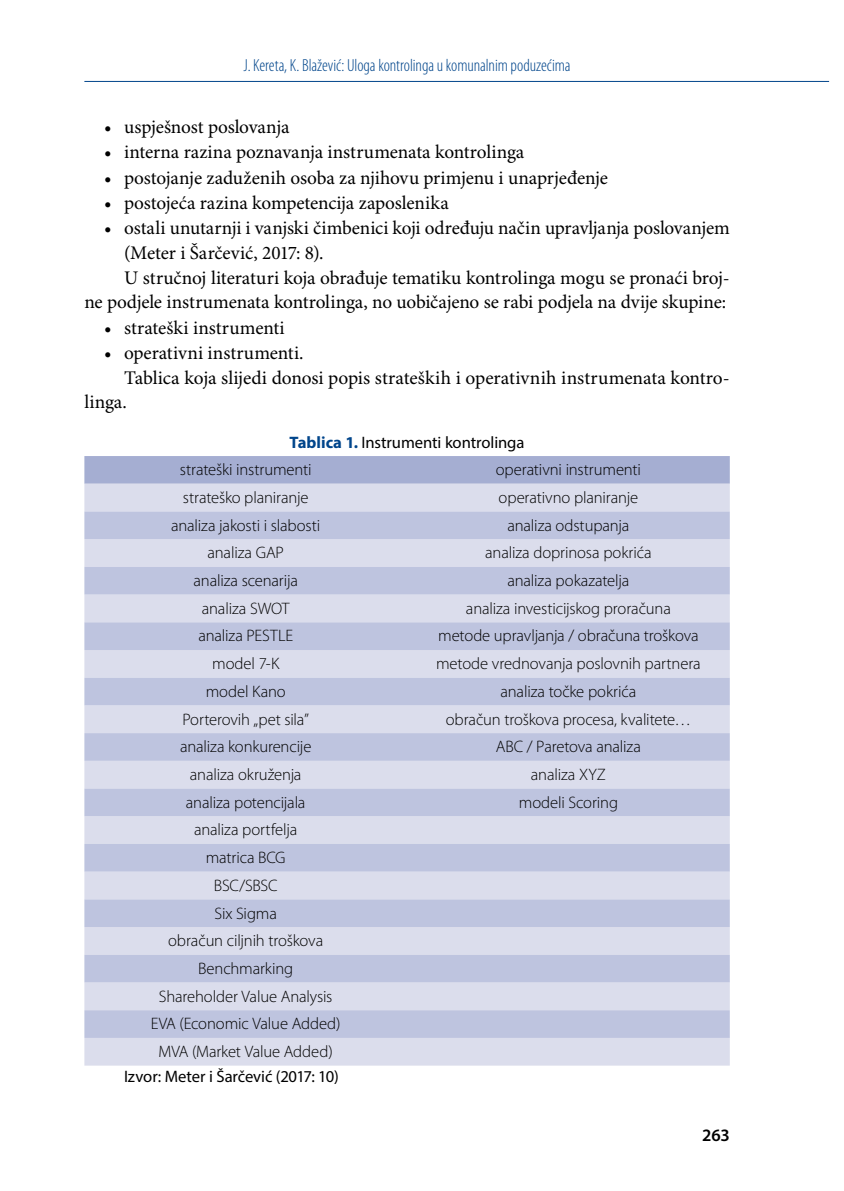
<style>
.page{position:relative;width:844px;height:1191px;background:#fff}
.page>*{position:absolute;margin:0;border:0;box-sizing:border-box;transform-origin:0 0}
.t1{font:19.25px "Minion Diamant";letter-spacing:-.005em;color:#000}
.t2{font:300 condensed 17.5px "Myriad Pro";letter-spacing:-.005em;color:#00458b}
.t3{font:600 17.5px "Myriad Pro";color:#000}
.t4{font:300 16.62px/27.7px "Myriad Pro";letter-spacing:-.01em;color:#000;text-align:center}
.t5{font:16.62px/26.9px "Myriad Pro";letter-spacing:-.005em;color:#000}
.s1{font-weight:700;color:#00458b}
.s2{font-weight:300}
</style>
<div class="page">
<hr style="left:84px;top:81px;width:744px;height:1px;background:#00458b">
<div style="left:84px;top:456px;width:645px;height:28px;background:#a5aed2"></div>
<div style="left:84px;top:484px;width:645px;height:581px;background:#dbddec"></div>
<svg style="left:84px;top:511px;width:645px;height:527px;background:#ccd0e5"></svg>
<p class="t2" style="left:243px;top:56px;width:328px">J. Kereta, K. Blažević: Uloga kontrolinga u komunalnim poduzećima</p>
<p class="t1" style="left:104px;top:113px;width:187px">• uspješnost poslovanja</p>
<p class="t1" style="left:104px;top:139px;width:421px">• interna razina poznavanja instrumenata kontrolinga</p>
<p class="t1" style="left:104px;top:164px;width:505px">• postojanje zaduženih osoba za njihovu primjenu i unaprjeđenje</p>
<p class="t1" style="left:104px;top:189px;width:346px">• postojeća razina kompetencija zaposlenika</p>
<p class="t1" style="left:104px;top:214px;width:627px">• ostali unutarnji i vanjski čimbenici koji određuju način upravljanja poslovanjem</p>
<p class="t1" style="left:124px;top:239px;width:201px">(Meter i Šarčević, 2017: 8).</p>
<p class="t1" style="left:124px;top:264px;width:607px">U stručnoj literaturi koja obrađuje tematiku kontrolinga mogu se pronaći broj-</p>
<p class="t1" style="left:84px;top:289px;width:643px">ne podjele instrumenata kontrolinga, no uobičajeno se rabi podjela na dvije skupine:</p>
<p class="t1" style="left:104px;top:314px;width:182px">• strateški instrumenti</p>
<p class="t1" style="left:104px;top:339px;width:201px">• operativni instrumenti.</p>
<p class="t1" style="left:124px;top:364px;width:607px">Tablica koja slijedi donosi popis strateških i operativnih instrumenata kontro-</p>
<p class="t1" style="left:84px;top:389px;width:44px">linga.</p>
<p class="t5" style="left:180px;top:429px;width:346px;text-indent:110px"><span class="s1">Tablica 1.</span> Instrumenti kontrolinga <span class="s2">strateški instrumenti</span></p>
<p class="t4" style="left:495px;top:456px;width:147px">operativni instrumenti</p>
<p class="t4" style="left:183px;top:483px;width:127px">strateško planiranje</p>
<p class="t4" style="left:498px;top:483px;width:141px">operativno planiranje</p>
<p class="t4" style="left:171px;top:511px;width:151px">analiza jakosti i slabosti</p>
<p class="t4" style="left:507px;top:511px;width:123px">analiza odstupanja</p>
<p class="t4" style="left:207px;top:539px;width:78px">analiza GAP</p>
<p class="t4" style="left:485px;top:539px;width:168px">analiza doprinosa pokrića</p>
<p class="t4" style="left:193px;top:566px;width:106px">analiza scenarija</p>
<p class="t4" style="left:507px;top:566px;width:123px">analiza pokazatelja</p>
<p class="t4" style="left:202px;top:594px;width:89px">analiza SWOT</p>
<p class="t4" style="left:466px;top:594px;width:206px">analiza investicijskog proračuna</p>
<p class="t4" style="left:198px;top:622px;width:96px">analiza PESTLE</p>
<p class="t4" style="left:438px;top:622px;width:262px">metode upravljanja / obračuna troškova</p>
<p class="t4" style="left:212px;top:649px;width:69px">model 7-K</p>
<p class="t4" style="left:436px;top:649px;width:266px">metode vrednovanja poslovnih partnera</p>
<p class="t4" style="left:206px;top:677px;width:82px">model Kano</p>
<p class="t4" style="left:500px;top:677px;width:137px">analiza točke pokrića</p>
<p class="t4" style="left:182px;top:705px;width:128px">Porterovih „pet sila”</p>
<p class="t4" style="left:445px;top:705px;width:246px">obračun troškova procesa, kvalitete…</p>
<p class="t4" style="left:180px;top:732px;width:133px">analiza konkurencije</p>
<p class="t4" style="left:496px;top:732px;width:146px">ABC / Paretova analiza</p>
<p class="t4" style="left:190px;top:760px;width:113px">analiza okruženja</p>
<p class="t4" style="left:531px;top:760px;width:76px">analiza XYZ</p>
<p class="t4" style="left:186px;top:788px;width:121px">analiza potencijala</p>
<p class="t4" style="left:518px;top:788px;width:101px">modeli Scoring</p>
<p class="t4" style="left:151px;top:816px;width:191px">analiza portfelja<br>matrica BCG<br>BSC/SBSC<br>Six Sigma<br>obračun ciljnih troškova<br>Benchmarking<br>Shareholder Value Analysis<br>EVA (Economic Value Added)<br>MVA (Market Value Added)</p>
<p class="t5" style="left:124px;top:1062px;width:216px">Izvor: Meter i Šarčević (2017: 10)</p>
<p class="t3" style="left:702px;top:1124px;width:29px">263</p>
</div>
